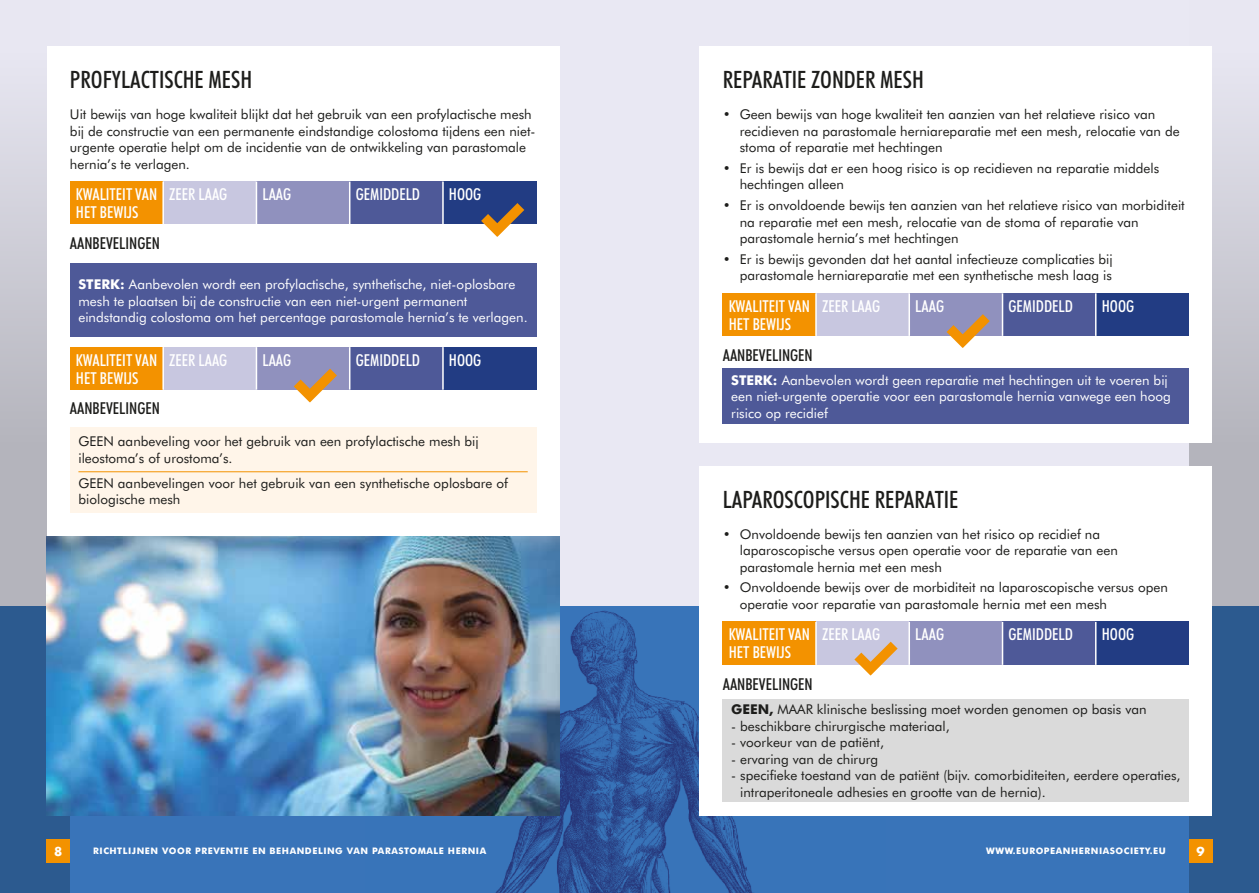
<style>
.page{position:relative;width:1259px;height:893px;background:#e9e8f3}
.page>*{position:absolute;margin:0;border:0;box-sizing:border-box;transform-origin:0 0}
.t1{font:500 condensed 24px "Futura BT";color:#1d1d1b}
.t2{font:500 condensed 16.5px/18px "Futura BT";color:#fff}
.t3{font:500 condensed 16.5px "Futura BT";color:#1d1d1b}
.t4{font:13.5px/16.5px "Futura BT";color:#1d1d1b}
.t5{font:13.5px/16.5px "Futura BT";color:#fff}
.t6{font:700 12px "Futura";color:#fff}
.t7{font:700 9px "Futura BT";letter-spacing:.06em;color:#fff}
.s1{font-weight:700}
</style>
<div class="page">
<div style="left:0;top:606px;width:1259px;height:287px;background:#3974b9"></div>
<img style="left:495px;top:606px;width:258px;height:287px">
<svg style="left:1189px;top:46px;width:70px;height:847px;background:#8f9fb8"></svg>
<svg style="left:0;top:46px;width:70px;height:847px;background:#8f9fb8"></svg>
<div style="left:1189px;top:839px;width:23px;height:23px;background:#f39200"></div>
<div style="left:47px;top:839px;width:23px;height:23px;background:#f39200"></div>
<div style="left:699px;top:466px;width:513px;height:350px;background:#fff"></div>
<div style="left:723px;top:622px;width:93px;height:43px;background:#f39200"></div>
<div style="left:816px;top:622px;width:93px;height:43px;background:#c8c7e0"></div>
<div style="left:909px;top:622px;width:93px;height:43px;background:#9091be"></div>
<div style="left:1002px;top:622px;width:93px;height:43px;background:#4e5998"></div>
<div style="left:1095px;top:622px;width:94px;height:43px;background:#223c83"></div>
<hr style="left:815px;top:622px;width:1px;height:43px;background:#fff">
<hr style="left:908px;top:622px;width:2px;height:43px;background:#fff">
<hr style="left:1001px;top:622px;width:2px;height:43px;background:#fff">
<hr style="left:1095px;top:622px;width:1px;height:43px;background:#fff">
<div style="left:723px;top:699px;width:466px;height:102px;background:#dadada"></div>
<svg style="left:854px;top:642px;width:43px;height:33px"></svg>
<div style="left:699px;top:47px;width:513px;height:396px;background:#fff"></div>
<div style="left:47px;top:47px;width:512px;height:489px;background:#fff"></div>
<img style="left:47px;top:536px;width:512px;height:280px">
<div style="left:70px;top:182px;width:93px;height:42px;background:#f39200"></div>
<div style="left:163px;top:182px;width:93px;height:42px;background:#c8c7e0"></div>
<div style="left:256px;top:182px;width:94px;height:42px;background:#9091be"></div>
<div style="left:350px;top:182px;width:93px;height:42px;background:#4e5998"></div>
<div style="left:443px;top:182px;width:93px;height:42px;background:#223c83"></div>
<hr style="left:162px;top:182px;width:2px;height:42px;background:#fff">
<hr style="left:256px;top:182px;width:1px;height:42px;background:#fff">
<hr style="left:349px;top:182px;width:1px;height:42px;background:#fff">
<hr style="left:442px;top:182px;width:2px;height:42px;background:#fff">
<div style="left:70px;top:264px;width:466px;height:73px;background:#4e5998"></div>
<div style="left:70px;top:347px;width:93px;height:43px;background:#f39200"></div>
<div style="left:163px;top:347px;width:93px;height:43px;background:#c8c7e0"></div>
<div style="left:256px;top:347px;width:94px;height:43px;background:#9091be"></div>
<div style="left:350px;top:347px;width:93px;height:43px;background:#4e5998"></div>
<div style="left:443px;top:347px;width:93px;height:43px;background:#223c83"></div>
<hr style="left:162px;top:347px;width:2px;height:43px;background:#fff">
<hr style="left:256px;top:347px;width:1px;height:43px;background:#fff">
<hr style="left:349px;top:347px;width:1px;height:43px;background:#fff">
<hr style="left:442px;top:347px;width:2px;height:43px;background:#fff">
<div style="left:723px;top:293px;width:93px;height:43px;background:#f39200"></div>
<div style="left:816px;top:293px;width:93px;height:43px;background:#c8c7e0"></div>
<div style="left:909px;top:293px;width:93px;height:43px;background:#9091be"></div>
<div style="left:1002px;top:293px;width:93px;height:43px;background:#4e5998"></div>
<div style="left:1095px;top:293px;width:94px;height:43px;background:#223c83"></div>
<hr style="left:815px;top:293px;width:1px;height:43px;background:#fff">
<hr style="left:908px;top:293px;width:2px;height:43px;background:#fff">
<hr style="left:1001px;top:293px;width:2px;height:43px;background:#fff">
<hr style="left:1095px;top:293px;width:1px;height:43px;background:#fff">
<div style="left:723px;top:368px;width:466px;height:56px;background:#4e5998"></div>
<svg style="left:481px;top:203px;width:43px;height:34px"></svg>
<svg style="left:294px;top:369px;width:43px;height:33px"></svg>
<svg style="left:946px;top:314px;width:43px;height:34px"></svg>
<div style="left:70px;top:428px;width:466px;height:85px;background:#fff5e9"></div>
<hr style="left:78px;top:471px;width:450px;height:1px;background:#f39200">
<h1 class="t1" style="left:70px;top:65px;width:184px">PROFYLACTISCHE MESH</h1>
<p class="t4" style="left:70px;top:106px;width:467px">Uit bewijs van hoge kwaliteit blijkt dat het gebruik van een profylactische mesh bij de constructie van een permanente eindstandige colostoma tijdens een niet&shy;urgente operatie helpt om de incidentie van de ontwikkeling van parastomale hernia’s te verlagen.</p>
<p class="t2" style="left:76px;top:185px;width:83px">KWALITEIT VAN<br>HET BEWIJS</p>
<p class="t2" style="left:169px;top:185px;width:60px">ZEER LAAG</p>
<p class="t2" style="left:262px;top:185px;width:30px">LAAG</p>
<p class="t2" style="left:356px;top:185px;width:66px">GEMIDDELD</p>
<p class="t2" style="left:449px;top:185px;width:34px">HOOG</p>
<p class="t3" style="left:70px;top:233px;width:92px">AANBEVELINGEN</p>
<p class="t5" style="left:78px;top:276px;width:451px"><span class="s1">STERK:</span> Aanbevolen wordt een profylactische, synthetische, niet-oplosbare mesh te plaatsen bij de constructie van een niet-urgent permanent eindstandig colostoma om het percentage parastomale hernia’s te verlagen.</p>
<p class="t2" style="left:76px;top:351px;width:83px">KWALITEIT VAN<br>HET BEWIJS</p>
<p class="t2" style="left:169px;top:351px;width:60px">ZEER LAAG</p>
<p class="t2" style="left:262px;top:351px;width:30px">LAAG</p>
<p class="t2" style="left:356px;top:351px;width:66px">GEMIDDELD</p>
<p class="t2" style="left:449px;top:351px;width:34px">HOOG</p>
<p class="t3" style="left:70px;top:399px;width:92px">AANBEVELINGEN</p>
<p class="t4" style="left:78px;top:433px;width:402px">GEEN aanbeveling voor het gebruik van een profylactische mesh bij ileostoma’s of urostoma’s.</p>
<p class="t4" style="left:78px;top:475px;width:431px">GEEN aanbevelingen voor het gebruik van een synthetische oplosbare of biologische mesh</p>
<h1 class="t1" style="left:723px;top:65px;width:203px">REPARATIE ZONDER MESH</h1>
<p class="t4" style="left:740px;top:106px;width:441px;text-indent:-17px">• Geen bewijs van hoge kwaliteit ten aanzien van het relatieve risico van recidieven na parastomale herniareparatie met een mesh, relocatie van de stoma of reparatie met hechtingen</p>
<p class="t4" style="left:740px;top:160px;width:421px;text-indent:-17px">• Er is bewijs dat er een hoog risico is op recidieven na reparatie middels hechtingen alleen</p>
<p class="t4" style="left:740px;top:197px;width:446px;text-indent:-17px">• Er is onvoldoende bewijs ten aanzien van het relatieve risico van morbiditeit na reparatie met een mesh, relocatie van de stoma of reparatie van parastomale hernia’s met hechtingen</p>
<p class="t4" style="left:723px;top:251px;width:391px;text-align:right">• Er is bewijs gevonden dat het aantal infectieuze complicaties bij parastomale herniareparatie met een synthetische mesh laag is</p>
<p class="t2" style="left:729px;top:297px;width:83px">KWALITEIT VAN<br>HET BEWIJS</p>
<p class="t2" style="left:822px;top:297px;width:60px">ZEER LAAG</p>
<p class="t2" style="left:915px;top:297px;width:30px">LAAG</p>
<p class="t2" style="left:1008px;top:297px;width:66px">GEMIDDELD</p>
<p class="t2" style="left:1101px;top:297px;width:34px">HOOG</p>
<p class="t3" style="left:723px;top:345px;width:92px">AANBEVELINGEN</p>
<p class="t5" style="left:731px;top:372px;width:441px"><span class="s1">STERK:</span> Aanbevolen wordt geen reparatie met hechtingen uit te voeren bij een niet-urgente operatie voor een parastomale hernia vanwege een hoog risico op recidief</p>
<h1 class="t1" style="left:723px;top:485px;width:237px">LAPAROSCOPISCHE REPARATIE</h1>
<p class="t4" style="left:740px;top:525px;width:380px;text-indent:-17px">• Onvoldoende bewijs ten aanzien van het risico op recidief na laparoscopische versus open operatie voor de reparatie van een parastomale hernia met een mesh</p>
<p class="t4" style="left:740px;top:579px;width:429px;text-indent:-17px">• Onvoldoende bewijs over de morbiditeit na laparoscopische versus open operatie voor reparatie van parastomale hernia met een mesh</p>
<p class="t2" style="left:729px;top:625px;width:83px">KWALITEIT VAN<br>HET BEWIJS</p>
<p class="t2" style="left:822px;top:625px;width:60px">ZEER LAAG</p>
<p class="t2" style="left:915px;top:625px;width:30px">LAAG</p>
<p class="t2" style="left:1008px;top:625px;width:66px">GEMIDDELD</p>
<p class="t2" style="left:1101px;top:625px;width:34px">HOOG</p>
<p class="t3" style="left:723px;top:674px;width:92px">AANBEVELINGEN</p>
<p class="t4" style="left:731px;top:701px;width:417px"><span class="s1">GEEN,</span> MAAR klinische beslissing moet worden genomen op basis van</p>
<p class="t4" style="left:731px;top:718px;width:220px">- beschikbare chirurgische materiaal,</p>
<p class="t4" style="left:731px;top:734px;width:154px">- voorkeur van de patiënt,</p>
<p class="t4" style="left:731px;top:751px;width:148px">- ervaring van de chirurg</p>
<p class="t4" style="left:740px;top:767px;width:442px;text-indent:-9px">- specifieke toestand van de patiënt (bijv. comorbiditeiten, eerdere operaties, intraperitoneale adhesies en grootte van de hernia).</p>
<p class="t6" style="left:54px;top:843px;width:10px">8</p>
<p class="t7" style="left:93px;top:846px;width:394px">RICHTLIJNEN VOOR PREVENTIE EN BEHANDELING VAN PARASTOMALE HERNIA</p>
<p class="t7" style="left:986px;top:846px;width:181px">WWW.EUROPEANHERNIASOCIETY.EU</p>
<p class="t6" style="left:1196px;top:843px;width:10px">9</p>
</div>
